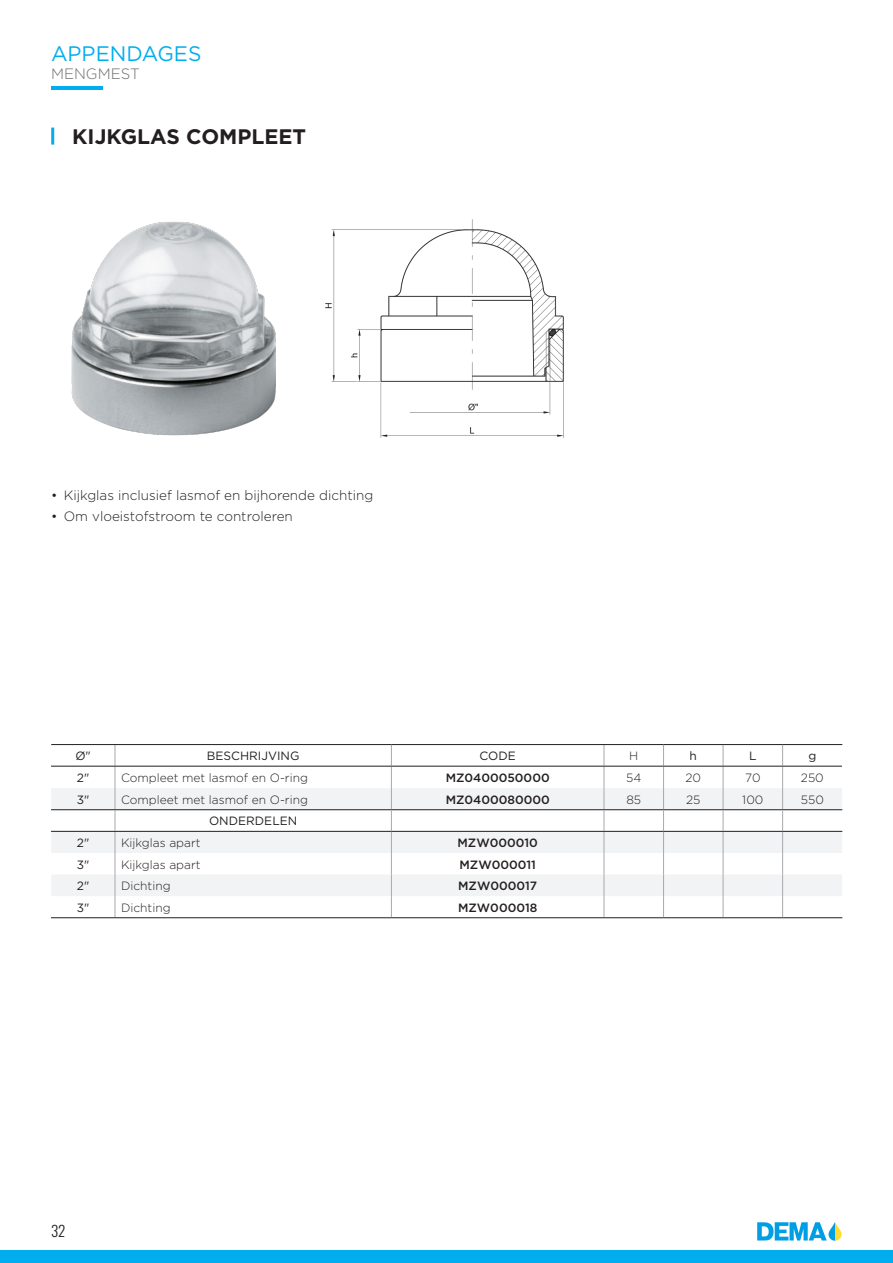
<style>
.page{position:relative;width:893px;height:1263px;background:#fff}
.page>*{position:absolute;margin:0;border:0;box-sizing:border-box;transform-origin:0 0}
.t1{font:700 21px "Gotham";color:#231f20}
.t2{font:21px "Gotham";color:#00aeef}
.t3{font:300 15px "Gotham";color:#6c6d70}
.t4{font:300 15px "Oswald";color:#231f20}
.t5{font:300 13.5px "Gotham";color:#231f20}
.tabel_9pt_light_C{font:300 12px "Gotham";color:#231f20}
.tabel_9pt_light_C-2{font:500 12px "Gotham";color:#231f20}
.tabel_9pt_light_C-3{font:12px "Gotham";color:#231f20}
.tabel_9pt_bold_C{font:12px "Gotham";color:#231f20}
</style>
<div class="page">
<hr style="left:51px;top:87px;width:51px;height:3px;background:#00aeef">
<svg style="left:757px;top:1222px;width:84px;height:18px"></svg>
<div style="left:0;top:1250px;width:893px;height:13px;background:#00aeef"></div>
<img style="left:71px;top:221px;width:205px;height:215px">
<img style="left:325px;top:219px;width:239px;height:219px">
<svg style="left:51px;top:788px;width:791px;height:108px;fill:#f2f3f4"></svg>
<hr style="left:51px;top:744px;width:64px;height:1px;background:#231f20">
<hr style="left:115px;top:744px;width:276px;height:1px;background:#231f20">
<hr style="left:391px;top:744px;width:213px;height:1px;background:#231f20">
<hr style="left:604px;top:744px;width:59px;height:1px;background:#231f20">
<hr style="left:663px;top:744px;width:60px;height:1px;background:#231f20">
<hr style="left:723px;top:744px;width:60px;height:1px;background:#231f20">
<hr style="left:783px;top:744px;width:59px;height:1px;background:#231f20">
<hr style="left:51px;top:766px;width:64px;height:1px;background:#231f20">
<hr style="left:115px;top:766px;width:276px;height:1px;background:#231f20">
<hr style="left:391px;top:766px;width:213px;height:1px;background:#231f20">
<hr style="left:604px;top:766px;width:59px;height:1px;background:#231f20">
<hr style="left:663px;top:766px;width:60px;height:1px;background:#231f20">
<hr style="left:723px;top:766px;width:60px;height:1px;background:#231f20">
<hr style="left:783px;top:766px;width:59px;height:1px;background:#231f20">
<hr style="left:51px;top:917px;width:64px;height:1px;background:#231f20">
<hr style="left:115px;top:917px;width:276px;height:1px;background:#231f20">
<hr style="left:391px;top:917px;width:213px;height:1px;background:#231f20">
<hr style="left:604px;top:917px;width:59px;height:1px;background:#231f20">
<hr style="left:663px;top:917px;width:60px;height:1px;background:#231f20">
<hr style="left:723px;top:917px;width:60px;height:1px;background:#231f20">
<hr style="left:783px;top:917px;width:59px;height:1px;background:#231f20">
<hr style="left:51px;top:809px;width:64px;height:1px;background:#231f20">
<hr style="left:115px;top:809px;width:276px;height:1px;background:#231f20">
<hr style="left:391px;top:809px;width:213px;height:1px;background:#231f20">
<hr style="left:604px;top:809px;width:59px;height:1px;background:#231f20">
<hr style="left:663px;top:809px;width:60px;height:1px;background:#231f20">
<hr style="left:723px;top:809px;width:60px;height:1px;background:#231f20">
<hr style="left:783px;top:809px;width:59px;height:1px;background:#231f20">
<hr style="left:51px;top:831px;width:64px;height:1px;background:#231f20">
<hr style="left:115px;top:831px;width:276px;height:1px;background:#231f20">
<hr style="left:391px;top:831px;width:213px;height:1px;background:#231f20">
<hr style="left:604px;top:831px;width:59px;height:1px;background:#231f20">
<hr style="left:663px;top:831px;width:60px;height:1px;background:#231f20">
<hr style="left:723px;top:831px;width:60px;height:1px;background:#231f20">
<hr style="left:783px;top:831px;width:59px;height:1px;background:#231f20">
<svg style="left:115px;top:745px;width:1px;height:172px"></svg>
<svg style="left:391px;top:745px;width:1px;height:172px"></svg>
<svg style="left:604px;top:745px;width:1px;height:172px"></svg>
<svg style="left:663px;top:745px;width:1px;height:172px"></svg>
<svg style="left:723px;top:745px;width:1px;height:172px"></svg>
<svg style="left:782px;top:745px;width:1px;height:172px"></svg>
<hr style="left:51px;top:128px;width:3px;height:17px;background:#00aeef">
<h1 class="t2" style="left:51px;top:40px;width:152px">APPENDAGES</h1>
<p class="t3" style="left:51px;top:64px;width:90px">MENGMEST</p>
<h1 class="t1" style="left:72px;top:123px;width:235px">KIJKGLAS COMPLEET</h1>
<p class="t5" style="left:51px;top:486px;width:324px">• Kijkglas inclusief lasmof en bijhorende dichting</p>
<p class="t5" style="left:51px;top:507px;width:243px">• Om vloeistofstroom te controleren</p>
<p class="tabel_9pt_bold_C" style="left:75px;top:748px;width:17px">Ø"</p>
<p class="tabel_9pt_light_C-3" style="left:207px;top:748px;width:94px">BESCHRIJVING</p>
<p class="tabel_9pt_light_C-3" style="left:480px;top:748px;width:38px">CODE</p>
<p class="tabel_9pt_light_C" style="left:629px;top:748px;width:11px">H</p>
<p class="tabel_9pt_light_C-3" style="left:690px;top:748px;width:9px">h</p>
<p class="tabel_9pt_bold_C" style="left:749px;top:748px;width:9px">L</p>
<p class="tabel_9pt_bold_C" style="left:808px;top:748px;width:9px">g</p>
<p class="tabel_9pt_bold_C" style="left:77px;top:770px;width:14px">2"</p>
<p class="tabel_9pt_light_C" style="left:121px;top:770px;width:188px">Compleet met lasmof en O-ring</p>
<p class="tabel_9pt_light_C-2" style="left:446px;top:770px;width:106px">MZ0400050000</p>
<p class="tabel_9pt_light_C" style="left:626px;top:770px;width:17px">54</p>
<p class="tabel_9pt_light_C" style="left:685px;top:770px;width:17px">20</p>
<p class="tabel_9pt_light_C" style="left:745px;top:770px;width:17px">70</p>
<p class="tabel_9pt_light_C" style="left:801px;top:770px;width:24px">250</p>
<p class="tabel_9pt_bold_C" style="left:77px;top:792px;width:14px">3"</p>
<p class="tabel_9pt_light_C" style="left:121px;top:792px;width:188px">Compleet met lasmof en O-ring</p>
<p class="tabel_9pt_light_C-2" style="left:446px;top:792px;width:106px">MZ0400080000</p>
<p class="tabel_9pt_light_C" style="left:626px;top:792px;width:16px">85</p>
<p class="tabel_9pt_light_C" style="left:686px;top:792px;width:16px">25</p>
<p class="tabel_9pt_light_C" style="left:742px;top:792px;width:23px">100</p>
<p class="tabel_9pt_light_C" style="left:801px;top:792px;width:25px">550</p>
<p class="tabel_9pt_light_C-3" style="left:209px;top:813px;width:90px">ONDERDELEN</p>
<p class="tabel_9pt_bold_C" style="left:77px;top:835px;width:14px">2"</p>
<p class="tabel_9pt_light_C" style="left:121px;top:835px;width:81px">Kijkglas apart</p>
<p class="tabel_9pt_light_C-2" style="left:457px;top:835px;width:82px">MZW000010</p>
<p class="tabel_9pt_bold_C" style="left:77px;top:857px;width:14px">3"</p>
<p class="tabel_9pt_light_C" style="left:121px;top:857px;width:81px">Kijkglas apart</p>
<p class="tabel_9pt_light_C-2" style="left:459px;top:856px;width:78px">MZW000011</p>
<p class="tabel_9pt_bold_C" style="left:77px;top:878px;width:14px">2"</p>
<p class="tabel_9pt_light_C" style="left:121px;top:878px;width:51px">Dichting</p>
<p class="tabel_9pt_light_C-2" style="left:458px;top:878px;width:80px">MZW000017</p>
<p class="tabel_9pt_bold_C" style="left:77px;top:900px;width:14px">3"</p>
<p class="tabel_9pt_light_C" style="left:121px;top:900px;width:51px">Dichting</p>
<p class="tabel_9pt_light_C-2" style="left:458px;top:900px;width:81px">MZW000018</p>
<p class="t4" style="left:51px;top:1218px;width:16px">32</p>
</div>
